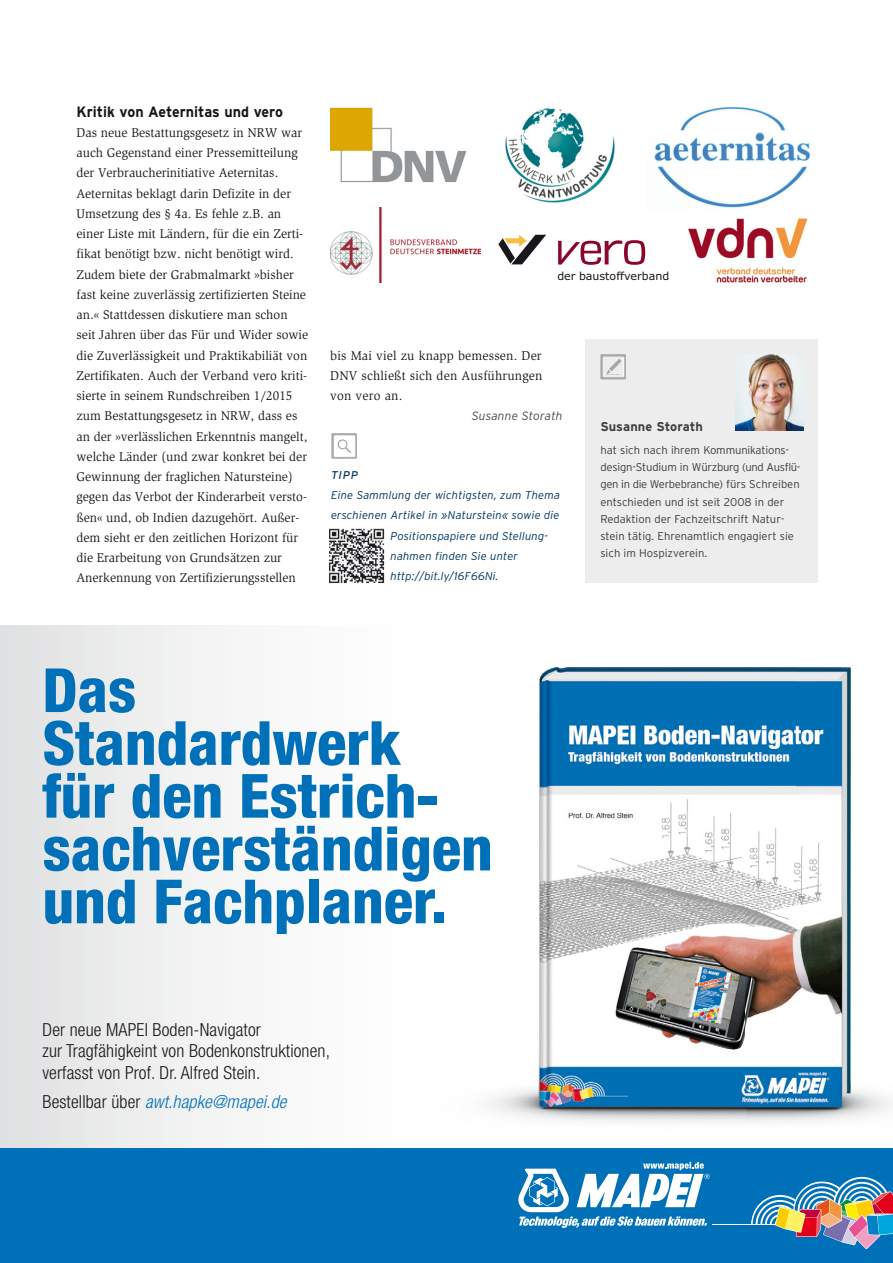
<style>
.page{position:relative;width:893px;height:1263px;background:#fff}
.page>*{position:absolute;margin:0;border:0;box-sizing:border-box;transform-origin:0 0}
.t1{font:800 condensed 60.9px/52.8px "Helvetica Neue LT Std";color:#0071b9}
.t2{font:300 condensed 18px/21.6px "Helvetica Neue LT Std";letter-spacing:.01em;color:#1a171c}
.t3{font:italic 300 condensed 18px "Helvetica Neue LT Std";letter-spacing:.01em;color:#0071b9}
.t4{font:700 15px "Interstate";color:#1a171c;scale:.95 1}
.t5{font:13.05px/20.2px "Slimbach Std";color:#1a171c}
.t6{font:700 12.75px "Interstate";letter-spacing:.005em;color:#3d3d3f}
.t7{font:italic 300 12px "Interstate";letter-spacing:.015em;color:#4b4b4d}
.t8{font:300 11.25px/17.2px "Interstate";color:#3d3d3f}
.t9{font:italic 300 11.25px "Interstate";letter-spacing:.01em;color:#00365d}
.t10{font:italic 11.25px "Interstate";color:#00365d}
.t11{font:11.1px "MS Reference Sans Serif";color:#1a171c}
.s1{font-style:normal;color:#1a171c}
</style>
<div class="page">
<div style="left:585px;top:339px;width:233px;height:243px;background:#ededee"></div>
<img style="left:600px;top:354px;width:26px;height:26px">
<img style="left:735px;top:354px;width:68px;height:77px">
<svg style="left:331px;top:433px;width:26px;height:26px"></svg>
<img style="left:329px;top:528px;width:56px;height:56px">
<img style="left:330px;top:107px;width:137px;height:76px">
<img style="left:331px;top:208px;width:150px;height:75px">
<img style="left:654px;top:107px;width:156px;height:101px">
<svg style="left:498px;top:235px;width:48px;height:29px"></svg>
<svg style="left:558px;top:240px;width:87px;height:25px"></svg>
<img style="left:505px;top:108px;width:110px;height:95px">
<img style="left:688px;top:219px;width:119px;height:64px">
<img style="left:493px;top:667px;width:399px;height:455px">
<div style="left:0;top:1148px;width:893px;height:115px;background:#0071b9"></div>
<svg style="left:518px;top:1162px;width:192px;height:66px"></svg>
<hr style="left:712px;top:1224px;width:68px;height:1px;background:#fff">
<svg style="left:751px;top:1177px;width:142px;height:72px"></svg>
<p class="t4" style="left:77px;top:106px;width:219px">Kritik von Aeternitas und vero</p>
<p class="t5" style="left:77px;top:123px;width:233px">Das neue Bestattungsgesetz in NRW war auch Gegenstand einer Pressemitteilung der Verbraucherinitiative Aeternitas.<br>Aeternitas beklagt darin Defizite in der Umsetzung des § 4a. Es fehle z.B. an einer Liste mit Ländern, für die ein Zerti&shy;fikat benötigt bzw. nicht benötigt wird.<br>Zudem biete der Grabmalmarkt »bisher fast keine zuverlässig zertifizierten Steine an.« Stattdessen diskutiere man schon seit Jahren über das Für und Wider sowie die Zuverlässigkeit und Praktikabiliät von Zertifikaten. Auch der Verband vero kriti&shy;sierte in seinem Rundschreiben 1/2015 zum Bestattungsgesetz in NRW, dass es an der »verlässlichen Erkenntnis mangelt, welche Länder (und zwar konkret bei der Gewinnung der fraglichen Natursteine) gegen das Verbot der Kinderarbeit versto&shy;ßen« und, ob Indien dazugehört. Außer&shy;dem sieht er den zeitlichen Horizont für die Erarbeitung von Grundsätzen zur Anerkennung von Zertifizierungsstellen</p>
<p class="t11" style="left:557px;top:269px;width:113px">der baustoffverband</p>
<p class="t5" style="left:330px;top:346px;width:214px;text-align:justify">bis Mai viel zu knapp bemessen. Der DNV schließt sich den Ausführungen von vero an.</p>
<p class="t7" style="left:472px;top:412px;width:93px">Susanne Storath</p>
<p class="t10" style="left:331px;top:471px;width:28px">TIPP</p>
<p class="t9" style="left:331px;top:491px;width:230px">Eine Sammlung der wich tigs ten, zum Thema</p>
<p class="t9" style="left:331px;top:511px;width:230px">erschienen Artikel in »Naturstein« sowie die</p>
<p class="t9" style="left:391px;top:531px;width:159px">Positionspapiere und Stel lung -</p>
<p class="t9" style="left:391px;top:552px;width:129px">nahmen finden Sie unter</p>
<p class="t9" style="left:391px;top:572px;width:110px">http://bit.ly/16F66Ni.</p>
<p class="t6" style="left:600px;top:421px;width:104px">Susanne Storath</p>
<p class="t8" style="left:600px;top:442px;width:202px">hat sich nach ihrem Kommunikations - design-Studium in Würz burg (und Ausflü&shy;gen in die Werbebranche) fürs Schreiben entschieden und ist seit 2008 in der Redaktion der Fachzeitschrift Natur&shy;stein tätig. Ehrenamtlich engagiert sie sich im Hospizverein.</p>
<h1 class="t1" style="left:43px;top:670px;width:452px">Das<br>Standardwerk<br>für den Estrich&shy;sachverständigen und Fachplaner.</h1>
<h2 class="t2" style="left:43px;top:1020px;width:289px">Der neue MAPEI Boden-Navigator<br>zur Tragfähigkeint von Bodenkonstruktionen, verfasst von Prof. Dr. Alfred Stein.</h2>
<h2 class="t3" style="left:43px;top:1091px;width:246px"><span class="s1">Bestellbar über</span> awt.hapke@mapei.de</h2>
</div>
